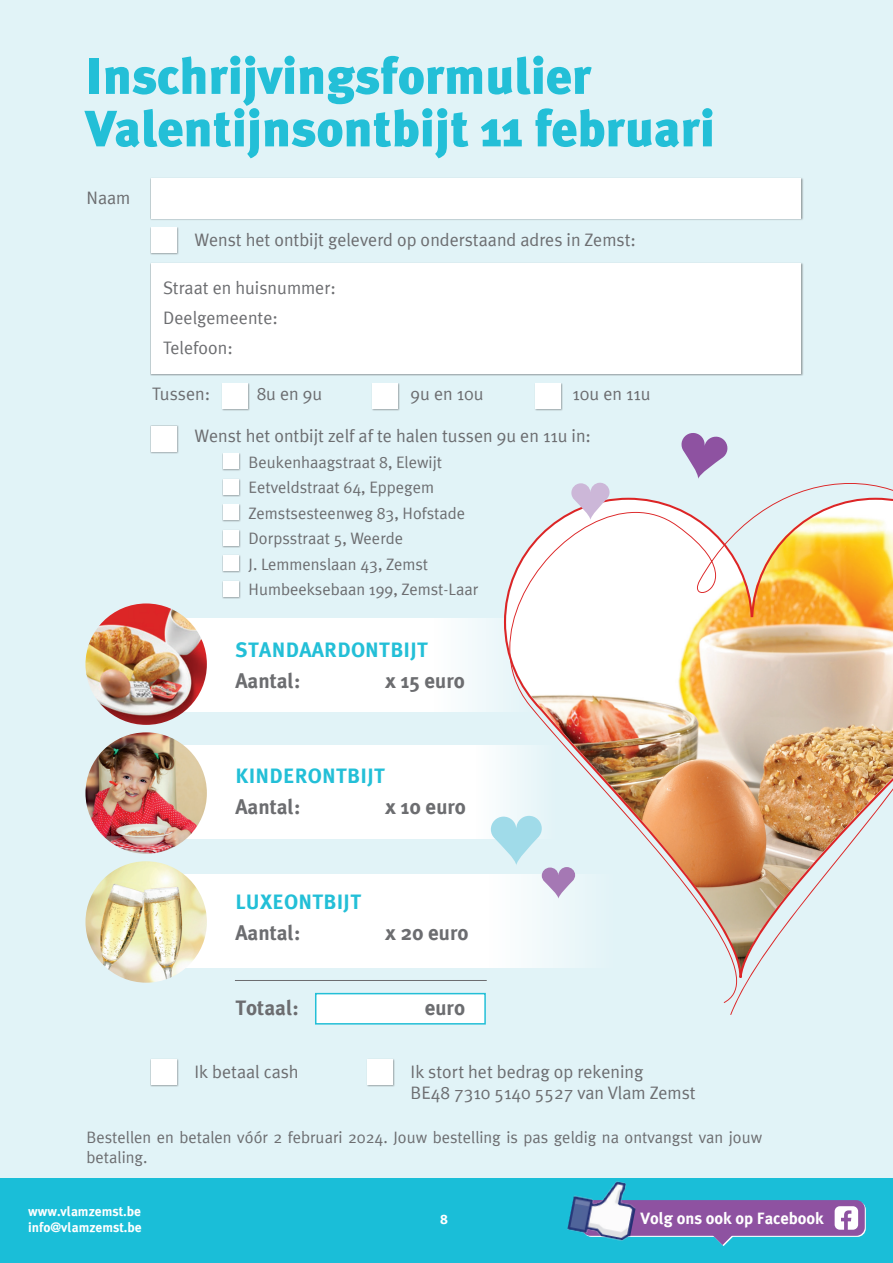
<style>
.page{position:relative;width:893px;height:1263px;background:#fff}
.page>*{position:absolute;margin:0;border:0;box-sizing:border-box;transform-origin:0 0}
.t1{font:900 51px/52.5px "Meta Plus";color:#23bfd7}
.t2{font:700 21px "Meta Plus";color:#6c6d70}
.t3{font:700 21px "Meta Plus";letter-spacing:.015em;color:#23bfd7}
.t4{font:18px/30px "Meta Plus";color:#6c6d70}
.t5{font:16.5px/25.5px "Meta Plus";color:#6c6d70}
.t6{font:700 16.5px "Meta Plus";color:#fff}
.t7{font:700 13.5px/16.2px "Meta Plus";color:#fff}
</style>
<div class="page">
<div style="left:0;top:0;width:893px;height:1226px;background:#e1f3f7"></div>
<div style="left:0;top:1178px;width:893px;height:81px;background:#1abed8"></div>
<div style="left:315px;top:993px;width:171px;height:31px;background:#fff;border:2px solid #23bfd7"></div>
<div style="left:151px;top:618px;width:384px;height:93px;background:#fff"></div>
<div style="left:151px;top:745px;width:410px;height:93px;background:#fff"></div>
<div style="left:151px;top:875px;width:492px;height:93px;background:#fff"></div>
<div style="left:150px;top:178px;width:653px;height:43px;background:#231f20;opacity:.4"></div>
<div style="left:151px;top:178px;width:650px;height:40px;background:#fff"></div>
<div style="left:150px;top:227px;width:29px;height:28px;background:#231f20;opacity:.4"></div>
<div style="left:151px;top:228px;width:25px;height:25px;background:#fff"></div>
<div style="left:150px;top:262px;width:653px;height:114px;background:#a7b2b6"></div>
<div style="left:151px;top:263px;width:650px;height:111px;background:#fff"></div>
<div style="left:222px;top:383px;width:28px;height:28px;background:#acb8bb"></div>
<div style="left:222px;top:383px;width:26px;height:26px;background:#fff"></div>
<div style="left:371px;top:383px;width:29px;height:28px;background:#acb8bb"></div>
<div style="left:372px;top:383px;width:26px;height:26px;background:#fff"></div>
<div style="left:535px;top:383px;width:28px;height:28px;background:#acb8bb"></div>
<div style="left:535px;top:383px;width:26px;height:26px;background:#fff"></div>
<div style="left:222px;top:453px;width:19px;height:19px;background:#231f20;opacity:.4"></div>
<div style="left:223px;top:454px;width:15px;height:15px;background:#fff"></div>
<div style="left:222px;top:478px;width:19px;height:19px;background:#231f20;opacity:.4"></div>
<div style="left:223px;top:479px;width:15px;height:15px;background:#fff"></div>
<div style="left:222px;top:504px;width:19px;height:18px;background:#231f20;opacity:.4"></div>
<div style="left:223px;top:504px;width:15px;height:16px;background:#fff"></div>
<div style="left:222px;top:529px;width:19px;height:19px;background:#231f20;opacity:.4"></div>
<div style="left:223px;top:530px;width:15px;height:15px;background:#fff"></div>
<div style="left:222px;top:554px;width:19px;height:19px;background:#231f20;opacity:.4"></div>
<div style="left:223px;top:555px;width:15px;height:16px;background:#fff"></div>
<div style="left:222px;top:580px;width:19px;height:19px;background:#231f20;opacity:.4"></div>
<div style="left:223px;top:581px;width:15px;height:16px;background:#fff"></div>
<div style="left:150px;top:425px;width:29px;height:29px;background:#231f20;opacity:.4"></div>
<div style="left:151px;top:426px;width:25px;height:25px;background:#fff"></div>
<div style="left:150px;top:1058px;width:29px;height:29px;background:#231f20;opacity:.4"></div>
<div style="left:151px;top:1059px;width:25px;height:25px;background:#fff"></div>
<div style="left:367px;top:1058px;width:28px;height:29px;background:#231f20;opacity:.4"></div>
<div style="left:367px;top:1059px;width:26px;height:25px;background:#fff"></div>
<img style="left:85px;top:603px;width:122px;height:122px;border-radius:61px">
<img style="left:85px;top:861px;width:122px;height:122px;border-radius:61px">
<hr style="left:235px;top:980px;width:252px;height:1px;background:#6c6d70">
<img style="left:504px;top:498px;width:389px;height:480px">
<svg style="left:571px;top:483px;width:39px;height:37px"></svg>
<svg style="left:681px;top:433px;width:47px;height:46px"></svg>
<svg style="left:491px;top:816px;width:84px;height:83px"></svg>
<img style="left:85px;top:732px;width:122px;height:122px;border-radius:61px">
<div style="left:0;top:1226px;width:893px;height:37px;background:#1abed8"></div>
<svg style="left:583px;top:1201px;width:283px;height:36px"></svg>
<div style="left:582px;top:1200px;width:283px;height:36px;background:#8e52a1;border-radius:9px"></div>
<img style="left:567px;top:1181px;width:73px;height:60px">
<svg style="left:835px;top:1206px;width:23px;height:24px"></svg>
<svg style="left:713px;top:1235px;width:20px;height:11px"></svg>
<h1 class="t1" style="left:85px;top:50px;width:631px">Inschrijvingsformulier<br>Valentijnsontbijt 11 februari</h1>
<p class="t4" style="left:87px;top:182px;width:45px">Naam</p>
<p class="t4" style="left:195px;top:224px;width:443px">Wenst het ontbijt geleverd op onderstaand adres in Zemst:</p>
<p class="t4" style="left:163px;top:272px;width:174px">Straat en huisnummer:<br>Deelgemeente:<br>Telefoon:</p>
<p class="t4" style="left:152px;top:379px;width:59px">Tussen:</p>
<p class="t4" style="left:257px;top:379px;width:67px">8u en 9u</p>
<p class="t4" style="left:411px;top:379px;width:75px">9u en 10u</p>
<p class="t4" style="left:573px;top:379px;width:80px">10u en 11u</p>
<p class="t4" style="left:195px;top:421px;width:398px">Wenst het ontbijt zelf af te halen tussen 9u en 11u in:</p>
<p class="t5" style="left:249px;top:449px;width:231px">Beukenhaagstraat 8, Elewijt<br>Eetveldstraat 64, Eppegem<br>Zemstsesteenweg 83, Hofstade<br>Dorpsstraat 5, Weerde<br>J. Lemmenslaan 43, Zemst<br>Humbeeksebaan 199, Zemst-Laar</p>
<p class="t3" style="left:236px;top:637px;width:194px">STANDAARDONTBIJT</p>
<p class="t2" style="left:235px;top:669px;width:66px">Aantal:</p>
<p class="t2" style="left:385px;top:669px;width:81px">x 15 euro</p>
<p class="t3" style="left:236px;top:763px;width:151px">KINDERONTBIJT</p>
<p class="t2" style="left:235px;top:795px;width:66px">Aantal:</p>
<p class="t2" style="left:385px;top:795px;width:82px">x 10 euro</p>
<p class="t3" style="left:236px;top:889px;width:127px">LUXEONTBIJT</p>
<p class="t2" style="left:235px;top:921px;width:66px">Aantal:</p>
<p class="t2" style="left:385px;top:921px;width:85px">x 20 euro</p>
<p class="t2" style="left:235px;top:996px;width:65px">Totaal:</p>
<p class="t2" style="left:425px;top:996px;width:42px">euro</p>
<p class="t4" style="left:195px;top:1057px;width:106px">Ik betaal cash</p>
<p class="t4" style="left:411px;top:1061px;width:287px;line-height:21px">Ik stort het bedrag op rekening<br>BE48 7310 5140 5527 van Vlam Zemst</p>
<p class="t5" style="left:87px;top:1127px;width:677px;line-height:19.8px">Bestellen en betalen vóór 2 februari 2024. Jouw bestelling is pas geldig na ontvangst van jouw betaling.</p>
<p class="t7" style="left:28px;top:1203px;width:115px">www.vlamzemst.be info@vlamzemst.be</p>
<p class="t7" style="left:440px;top:1211px;width:10px">8</p>
<p class="t6" style="left:640px;top:1209px;width:185px">Volg ons ook op Facebook</p>
</div>
